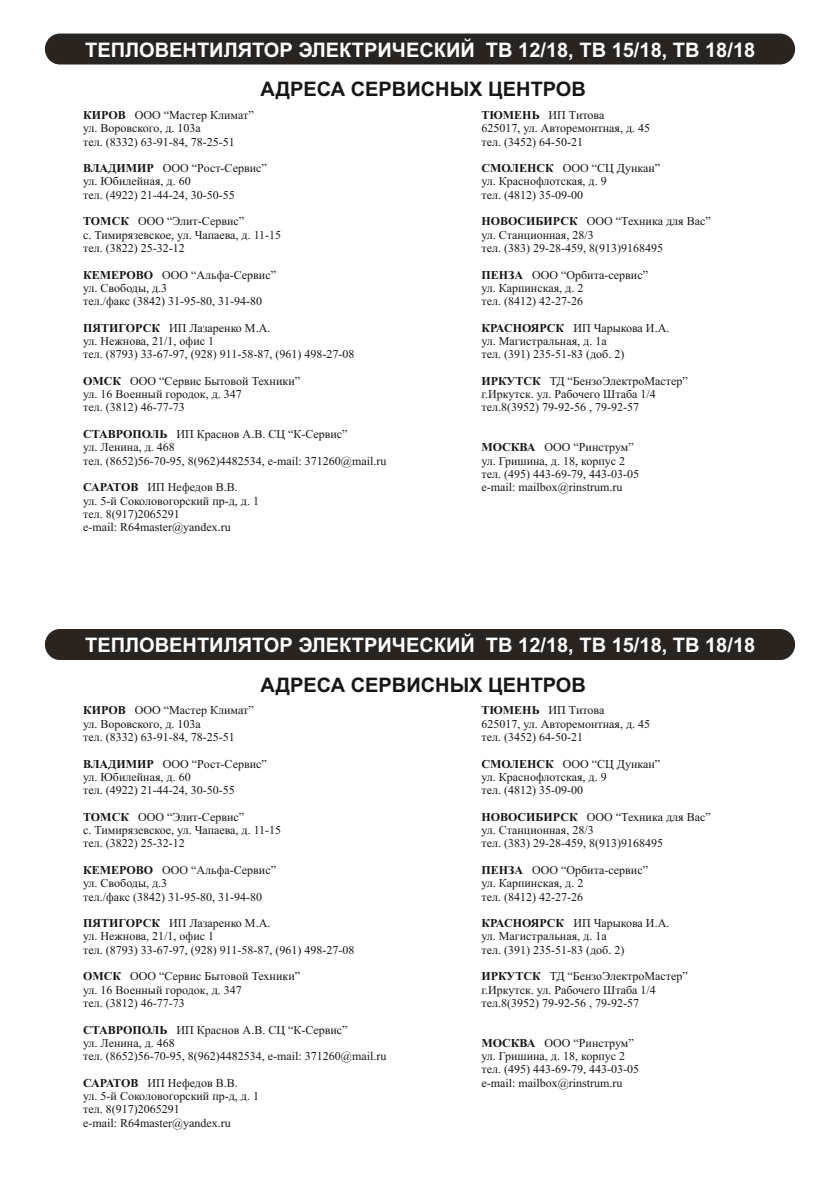
<style>
.page{position:relative;width:840px;height:1191px;background:#fff}
.page>*{position:absolute;margin:0;border:0;box-sizing:border-box;transform-origin:0 0}
.t1{font:700 20px "Arial";color:#fff}
.t2{font:700 20px "Arial";color:#151616}
.t3{font:12px/13.2px "Times New Roman";color:#151616}
.s1{font-weight:700}
</style>
<div class="page">
<div style="left:45px;top:34px;width:749px;height:30px;background:#2a2420;border:1px solid #2a2420;border-radius:15px"></div>
<div style="left:45px;top:629px;width:749px;height:30px;background:#2a2420;border:1px solid #2a2420;border-radius:15px"></div>
<h1 class="t1" style="left:85px;top:42px;width:671px">ТЕПЛОВЕНТИЛЯТОР ЭЛЕКТРИЧЕСКИЙ ТВ 12/18, ТВ 15/18, ТВ 18/18</h1>
<h1 class="t2" style="left:260px;top:82px;width:327px">АДРЕСА СЕРВИСНЫХ ЦЕНТРОВ</h1>
<p class="t3" style="left:83px;top:109px;width:172px"><span class="s1">КИРОВ</span> ООО “Мастер Климат” ул. Воровского, д. 103а<br>тел. (8332) 63-91-84, 78-25-51</p>
<p class="t3" style="left:83px;top:163px;width:185px"><span class="s1">ВЛАДИМИР</span> ООО “Рост-Сервис” ул. Юбилейная, д. 60<br>тел. (4922) 21-44-24, 30-50-55</p>
<p class="t3" style="left:83px;top:216px;width:199px"><span class="s1">ТОМСК</span> ООО “Элит-Сервис”<br>с. Тимирязевское, ул. Чапаева, д. 11-15 тел. (3822) 25-32-12</p>
<p class="t3" style="left:83px;top:269px;width:194px"><span class="s1">КЕМЕРОВО</span> ООО “Альфа-Сервис” ул. Свободы, д.3<br>тел./факс (3842) 31-95-80, 31-94-80</p>
<p class="t3" style="left:83px;top:322px;width:273px"><span class="s1">ПЯТИГОРСК</span> ИП Лазаренко М.А.<br>ул. Нежнова, 21/1, офис 1<br>тел. (8793) 33-67-97, (928) 911-58-87, (961) 498-27-08</p>
<p class="t3" style="left:83px;top:375px;width:218px"><span class="s1">ОМСК</span> ООО “Сервис Бытовой Техники” ул. 16 Военный городок, д. 347<br>тел. (3812) 46-77-73</p>
<p class="t3" style="left:83px;top:428px;width:304px"><span class="s1">СТАВРОПОЛЬ</span> ИП Краснов А.В. СЦ “К-Сервис”<br>ул. Ленина, д. 468<br>тел. (8652)56-70-95, 8(962)4482534, e-mail: 371260@mail.ru</p>
<p class="t3" style="left:83px;top:482px;width:177px"><span class="s1">САРАТОВ</span> ИП Нефедов В.В.<br>ул. 5-й Соколовогорский пр-д, д. 1 тел. 8(917)2065291<br>e-mail: R64master@yandex.ru</p>
<p class="t3" style="left:481px;top:109px;width:170px"><span class="s1">ТЮМЕНЬ</span> ИП Титова<br>625017, ул. Авторемонтная, д. 45 тел. (3452) 64-50-21</p>
<p class="t3" style="left:481px;top:163px;width:180px"><span class="s1">СМОЛЕНСК</span> ООО “СЦ Дункан” ул. Краснофлотская, д. 9<br>тел. (4812) 35-09-00</p>
<p class="t3" style="left:481px;top:216px;width:231px"><span class="s1">НОВОСИБИРСК</span> ООО “Техника для Вас” ул. Станционная, 28/3<br>тел. (383) 29-28-459, 8(913)9168495</p>
<p class="t3" style="left:481px;top:269px;width:168px"><span class="s1">ПЕНЗА</span> ООО “Орбита-сервис” ул. Карпинская, д. 2<br>тел. (8412) 42-27-26</p>
<p class="t3" style="left:481px;top:322px;width:189px"><span class="s1">КРАСНОЯРСК</span> ИП Чарыкова И.А. ул. Магистральная, д. 1а<br>тел. (391) 235-51-83 (доб. 2)</p>
<p class="t3" style="left:481px;top:375px;width:208px"><span class="s1">ИРКУТСК</span> ТД “БензоЭлектроМастер” г.Иркутск. ул. Рабочего Штаба 1/4 тел.8(3952) 79-92-56 , 79-92-57</p>
<p class="t3" style="left:481px;top:442px;width:159px"><span class="s1">МОСКВА</span> ООО “Ринструм” ул. Гришина, д. 18, корпус 2 тел. (495) 443-69-79, 443-03-05 e-mail: mailbox@rinstrum.ru</p>
<h1 class="t1" style="left:85px;top:637px;width:671px">ТЕПЛОВЕНТИЛЯТОР ЭЛЕКТРИЧЕСКИЙ ТВ 12/18, ТВ 15/18, ТВ 18/18</h1>
<h1 class="t2" style="left:260px;top:677px;width:327px">АДРЕСА СЕРВИСНЫХ ЦЕНТРОВ</h1>
<p class="t3" style="left:83px;top:705px;width:172px"><span class="s1">КИРОВ</span> ООО “Мастер Климат” ул. Воровского, д. 103а<br>тел. (8332) 63-91-84, 78-25-51</p>
<p class="t3" style="left:83px;top:758px;width:185px"><span class="s1">ВЛАДИМИР</span> ООО “Рост-Сервис” ул. Юбилейная, д. 60<br>тел. (4922) 21-44-24, 30-50-55</p>
<p class="t3" style="left:83px;top:811px;width:199px"><span class="s1">ТОМСК</span> ООО “Элит-Сервис”<br>с. Тимирязевское, ул. Чапаева, д. 11-15 тел. (3822) 25-32-12</p>
<p class="t3" style="left:83px;top:864px;width:194px"><span class="s1">КЕМЕРОВО</span> ООО “Альфа-Сервис” ул. Свободы, д.3<br>тел./факс (3842) 31-95-80, 31-94-80</p>
<p class="t3" style="left:83px;top:917px;width:273px"><span class="s1">ПЯТИГОРСК</span> ИП Лазаренко М.А.<br>ул. Нежнова, 21/1, офис 1<br>тел. (8793) 33-67-97, (928) 911-58-87, (961) 498-27-08</p>
<p class="t3" style="left:83px;top:971px;width:218px"><span class="s1">ОМСК</span> ООО “Сервис Бытовой Техники” ул. 16 Военный городок, д. 347<br>тел. (3812) 46-77-73</p>
<p class="t3" style="left:83px;top:1024px;width:304px"><span class="s1">СТАВРОПОЛЬ</span> ИП Краснов А.В. СЦ “К-Сервис”<br>ул. Ленина, д. 468<br>тел. (8652)56-70-95, 8(962)4482534, e-mail: 371260@mail.ru</p>
<p class="t3" style="left:83px;top:1077px;width:177px"><span class="s1">САРАТОВ</span> ИП Нефедов В.В.<br>ул. 5-й Соколовогорский пр-д, д. 1 тел. 8(917)2065291<br>e-mail: R64master@yandex.ru</p>
<p class="t3" style="left:481px;top:705px;width:170px"><span class="s1">ТЮМЕНЬ</span> ИП Титова<br>625017, ул. Авторемонтная, д. 45 тел. (3452) 64-50-21</p>
<p class="t3" style="left:481px;top:758px;width:180px"><span class="s1">СМОЛЕНСК</span> ООО “СЦ Дункан” ул. Краснофлотская, д. 9<br>тел. (4812) 35-09-00</p>
<p class="t3" style="left:481px;top:811px;width:231px"><span class="s1">НОВОСИБИРСК</span> ООО “Техника для Вас” ул. Станционная, 28/3<br>тел. (383) 29-28-459, 8(913)9168495</p>
<p class="t3" style="left:481px;top:864px;width:168px"><span class="s1">ПЕНЗА</span> ООО “Орбита-сервис” ул. Карпинская, д. 2<br>тел. (8412) 42-27-26</p>
<p class="t3" style="left:481px;top:917px;width:189px"><span class="s1">КРАСНОЯРСК</span> ИП Чарыкова И.А. ул. Магистральная, д. 1а<br>тел. (391) 235-51-83 (доб. 2)</p>
<p class="t3" style="left:481px;top:971px;width:208px"><span class="s1">ИРКУТСК</span> ТД “БензоЭлектроМастер” г.Иркутск. ул. Рабочего Штаба 1/4 тел.8(3952) 79-92-56 , 79-92-57</p>
<p class="t3" style="left:481px;top:1037px;width:159px"><span class="s1">МОСКВА</span> ООО “Ринструм” ул. Гришина, д. 18, корпус 2 тел. (495) 443-69-79, 443-03-05 e-mail: mailbox@rinstrum.ru</p>
</div>
